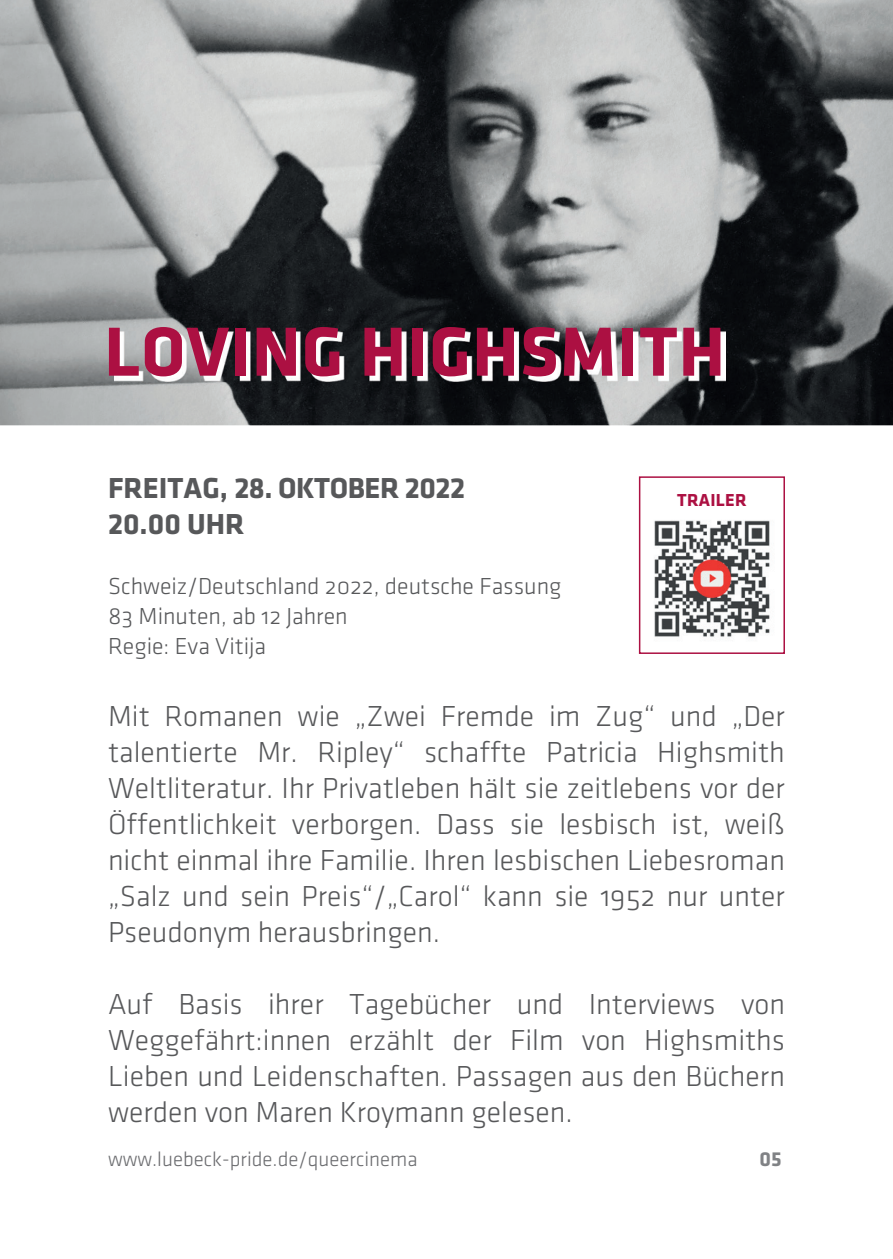
<style>
.page{position:relative;width:893px;height:1259px;background:#fff}
.page>*{position:absolute;margin:0;border:0;box-sizing:border-box;transform-origin:0 0}
.t1{font:700 72px "Klavika";letter-spacing:.015em;color:#ac1042}
.t2{font:30px/36px "Klavika Light OSF";color:#57585a;text-align:justify}
.t3{font:700 30px/36px "Klavika";letter-spacing:-.01em;color:#57585a}
.t4{font:24px/30px "Klavika Light OSF";color:#57585a}
.t5{font:21px "Klavika Light OSF";color:#6c6d70}
.t6{font:700 21px "Klavika";color:#808285}
.t7{font:700 18px "Klavika";letter-spacing:.015em;color:#ac1042}
</style>
<div class="page">
<img style="left:0;top:0;width:893px;height:425px">
<img style="left:114px;top:331px;width:612px;height:50px">
<div style="left:639px;top:476px;width:146px;height:178px;border:2px solid #ac1042"></div>
<img style="left:654px;top:520px;width:116px;height:117px">
<h1 class="t1" style="left:104px;top:312px;width:622px">LOVING HIGHSMITH</h1>
<p class="t3" style="left:108px;top:469px;width:359px">FREITAG, 28. OKTOBER 2022<br>20.00 UHR</p>
<p class="t4" style="left:108px;top:571px;width:455px">Schweiz/Deutschland 2022, deutsche Fassung<br>83 Minuten, ab 12 Jahren<br>Regie: Eva Vitija</p>
<p class="t7" style="left:677px;top:490px;width:71px">TRAILER</p>
<p class="t2" style="left:108px;top:698px;width:678px">Mit Romanen wie „Zwei Fremde im Zug“ und „Der talentierte Mr. Ripley“ schaffte Patricia Highsmith Weltliteratur. Ihr Privatleben hält sie zeitlebens vor der Öffentlichkeit verborgen. Dass sie lesbisch ist, weiß nicht einmal ihre Familie. Ihren lesbischen Liebesroman „Salz und sein Preis“/„Carol“ kann sie 1952 nur unter Pseudonym herausbringen.</p>
<p class="t2" style="left:108px;top:986px;width:678px">Auf Basis ihrer Tagebücher und Interviews von Weggefährt:innen erzählt der Film von Highsmiths Lieben und Leidenschaften. Passagen aus den Büchern werden von Maren Kroymann gelesen.</p>
<p class="t5" style="left:108px;top:1148px;width:311px">www.luebeck-pride.de/queercinema</p>
<p class="t6" style="left:759px;top:1147px;width:24px">05</p>
</div>
